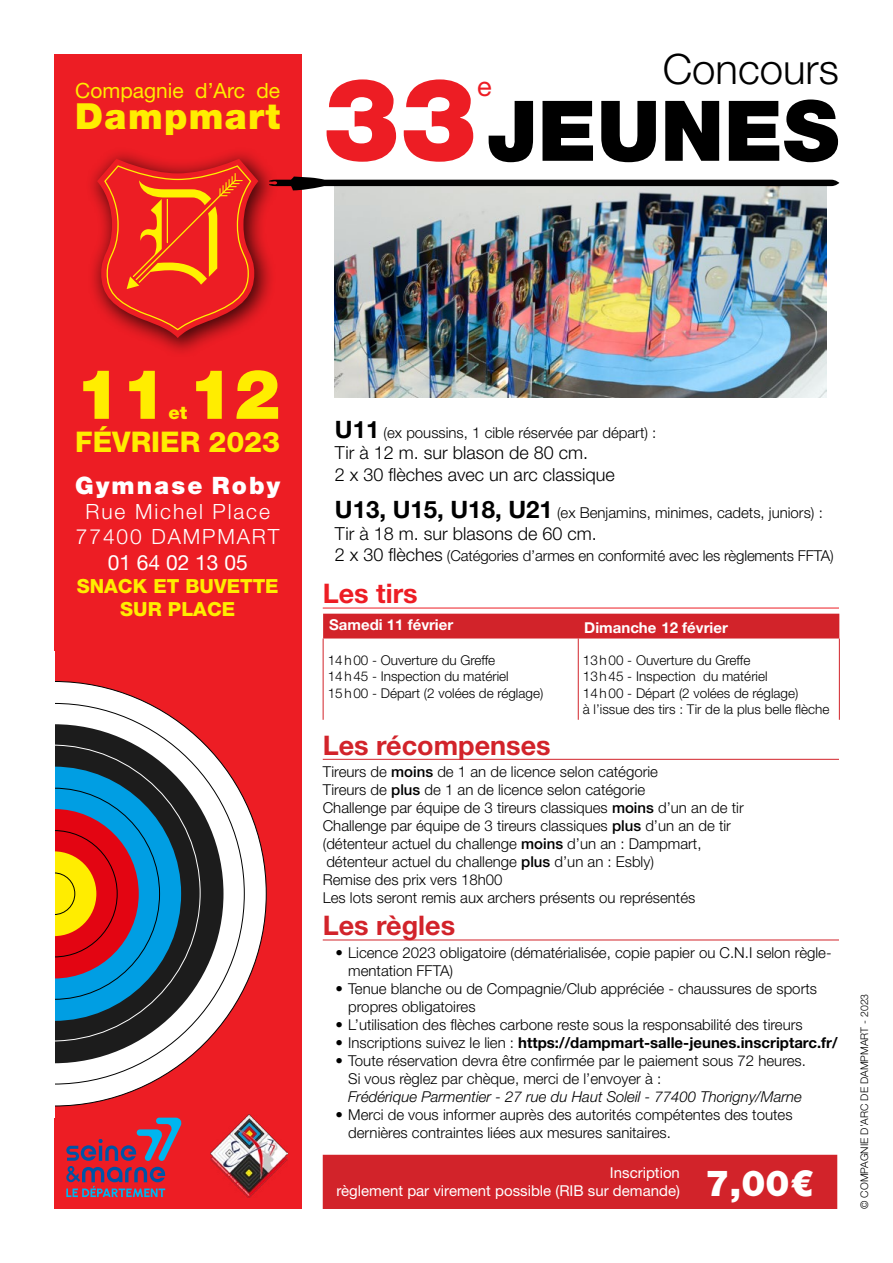
<style>
.page{position:relative;width:893px;height:1263px;background:#fff}
.page>*{position:absolute;margin:0;border:0;box-sizing:border-box;transform-origin:0 0}
.t1{font:900 83.85px "Helvetica Neue LT Std";color:#000}
.t2{font:900 69px "Helvetica Neue LT Std";color:#ffed00}
.t3{font:300 41.85px "Helvetica Neue LT Std";color:#000}
.t4{font:900 36px "Helvetica Neue LT Std";letter-spacing:.04em;color:#ffed00}
.t5{font:900 36px "Helvetica Neue LT Std";color:#fff}
.t6{font:800 28.5px "Helvetica Neue LT Std";color:#ffed00}
.t7{font:27.3px "Helvetica Neue LT Std";color:#ed1d24}
.t8{font:700 27px "Helvetica Neue LT Std";color:#d2232a}
.t9{font:700 27px "Helvetica Neue LT Std";color:#ed1d24}
.t10{font:900 24px "Helvetica Neue LT Std";letter-spacing:.09em;color:#fff}
.t11{font:300 21px/25.2px "Helvetica Neue LT Std";letter-spacing:.09em;color:#fff;text-align:center}
.t12{font:21px "Helvetica Neue LT Std";color:#ffed00}
.t13{font:21px "Helvetica Neue LT Std";color:#fff}
.t14{font:800 19.5px/23.4px "Helvetica Neue LT Std";color:#ffed00;text-align:center}
.t15{font:300 18px/21.6px "Helvetica Neue LT Std";color:#000}
.t16{font:900 18px "Helvetica Neue LT Std";color:#ffed00}
.t17{font:300 15px/18px "Helvetica Neue LT Std";color:#000}
.t18{font:700 15px "Helvetica Neue LT Std";color:#000}
.t19{font:italic 300 15px "Helvetica Neue LT Std";color:#000}
.t20{font:15px/18px "Helvetica Neue LT Std";color:#fff;text-align:right}
.t21{font:700 15px "Helvetica Neue LT Std";color:#fff}
.t22{font:300 13.5px/16.2px "Helvetica Neue LT Std";color:#000}
.t23{font:300 10.5px "Helvetica Neue LT Std";color:#000}
.s1{font-size:115.5px;color:#ed1d24}
.s2{font-weight:700;font-size:24px}
.s3{font-size:18px}
.s4{font-weight:500}
.s5{font-weight:300}
</style>
<div class="page">
<img style="left:335px;top:190px;width:492px;height:208px">
<div style="left:54px;top:54px;width:247px;height:419px;background:#ed1d24"></div>
<div style="left:54px;top:456px;width:247px;height:753px;background:#ed1d24"></div>
<svg style="left:280px;top:176px;width:559px;height:14px"></svg>
<div style="left:85px;top:146px;width:195px;height:213px;background:#000;opacity:.75"></div>
<svg style="left:97px;top:159px;width:161px;height:179px"></svg>
<hr style="left:323px;top:608px;width:516px;height:1px;background:#ed1d24">
<hr style="left:323px;top:759px;width:516px;height:1px;background:#d2232a">
<hr style="left:323px;top:939px;width:516px;height:1px;background:#d2232a">
<div style="left:323px;top:614px;width:516px;height:24px;background:#d2232a"></div>
<hr style="left:323px;top:638px;width:1px;height:82px;background:#d2232a">
<hr style="left:578px;top:638px;width:1px;height:82px;background:#d2232a">
<hr style="left:839px;top:638px;width:1px;height:82px;background:#d2232a">
<img style="left:210px;top:1114px;width:78px;height:83px">
<div style="left:323px;top:1155px;width:514px;height:54px;background:#d2232a"></div>
<svg style="left:66px;top:1117px;width:116px;height:80px"></svg>
<svg style="left:54px;top:681px;width:213px;height:425px"></svg>
<svg style="left:54px;top:703px;width:191px;height:381px"></svg>
<svg style="left:54px;top:745px;width:146px;height:296px;background:#3d5c69"></svg>
<svg style="left:54px;top:788px;width:106px;height:212px;background:#74666c"></svg>
<div style="left:33px;top:872px;width:42px;height:43px;border:1px solid #000;border-radius:50%"></div>
<div style="left:0;top:651px;width:54px;height:466px;background:#fff"></div>
<h3 class="t12" style="left:75px;top:78px;width:206px">Compagnie d’Arc de</h3>
<h3 class="t4" style="left:75px;top:95px;width:206px">Dampmart</h3>
<h3 class="t3" style="left:663px;top:43px;width:178px">Concours</h3>
<h1 class="t1" style="left:323px;top:81px;width:518px"><span class="s1">33</span>jeunes</h1>
<h3 class="t7" style="left:477px;top:70px;width:16px">e</h3>
<h2 class="t2" style="left:75px;top:353px;width:206px">11 12</h2>
<p class="t16" style="left:168px;top:402px;width:20px">et</p>
<h3 class="t6" style="left:75px;top:425px;width:206px">FÉVRIER 2023</h3>
<h3 class="t10" style="left:75px;top:471px;width:206px">Gymnase Roby</h3>
<h3 class="t11" style="left:76px;top:499px;width:205px">Rue Michel Place<br>77400 DAMPMART</h3>
<h3 class="t13" style="left:108px;top:550px;width:142px">01 64 02 13 05</h3>
<h3 class="t14" style="left:77px;top:574px;width:203px">SNACK ET BUVETTE<br>SUR PLACE</h3>
<p class="t17" style="left:335px;top:423px;width:323px"><span class="s2">U11</span> (ex poussins, 1 cible réservée par départ) :</p>
<p class="t15" style="left:335px;top:442px;width:281px">Tir à 12 m. sur blason de 80 cm.<br>2 x 30 flèches avec un arc classique</p>
<p class="t17" style="left:335px;top:503px;width:489px"><span class="s2">U13, U15, U18, U21</span> (ex Benjamins, minimes, cadets, juniors) :</p>
<p class="t15" style="left:335px;top:522px;width:263px">Tir à 18 m. sur blasons de 60 cm.</p>
<p class="t17" style="left:335px;top:547px;width:500px"><span class="s3">2 x 30 flèches</span> (Catégories d’armes en conformité avec les règlements FFTA)</p>
<h3 class="t9" style="left:323px;top:577px;width:96px">Les tirs</h3>
<p class="t21" style="left:329px;top:616px;width:126px">Samedi 11 février</p>
<p class="t21" style="left:584px;top:618px;width:145px">Dimanche 12 février</p>
<p class="t22" style="left:328px;top:652px;width:217px">14h00 - Ouverture du Greffe<br>14h45 - Inspection du matériel<br>15h00 - Départ (2 volées de réglage)</p>
<p class="t22" style="left:583px;top:652px;width:248px">13h00 - Ouverture du Greffe<br>13h45 - Inspection du matériel<br>14h00 - Départ (2 volées de réglage)<br>à l’issue des tirs : Tir de la plus belle flèche</p>
<h3 class="t8" style="left:323px;top:728px;width:229px">Les récompenses</h3>
<p class="t17" style="left:323px;top:762px;width:422px">Tireurs de <span class="s4">moins</span> de 1 an de licence selon catégorie<br>Tireurs de <span class="s4">plus</span> de 1 an de licence selon catégorie<br>Challenge par équipe de 3 tireurs classiques <span class="s4">moins</span> d’un an de tir Challenge par équipe de 3 tireurs classiques <span class="s4">plus</span> d’un an de tir (détenteur actuel du challenge <span class="s4">moins</span> d’un an : Dampmart, détenteur actuel du challenge <span class="s4">plus</span> d’un an : Esbly)<br>Remise des prix vers 18h00<br>Les lots seront remis aux archers présents ou représentés</p>
<h3 class="t8" style="left:323px;top:909px;width:134px">Les règles</h3>
<p class="t17" style="left:348px;top:943px;width:485px;text-indent:-13px">• Licence 2023 obligatoire (dématérialisée, copie papier ou C.N.I selon règle&shy;mentation FFTA)</p>
<p class="t17" style="left:348px;top:979px;width:470px;text-indent:-13px">• Tenue blanche ou de Compagnie/Club appréciée - chaussures de sports propres obligatoires</p>
<p class="t17" style="left:335px;top:1015px;width:469px">• L’utilisation des flèches carbone reste sous la responsabilité des tireurs</p>
<p class="t18" style="left:335px;top:1033px;width:504px"><span class="s5">• Inscriptions suivez le lien :</span> https://dampmart-salle-jeunes.inscriptarc.fr/</p>
<p class="t17" style="left:348px;top:1051px;width:459px;text-indent:-13px">• Toute réservation devra être confirmée par le paiement sous 72 heures.<br>Si vous règlez par chèque, merci de l’envoyer à :</p>
<p class="t19" style="left:348px;top:1087px;width:455px">Frédérique Parmentier - 27 rue du Haut Soleil - 77400 Thorigny/Marne</p>
<p class="t17" style="left:348px;top:1105px;width:446px;text-indent:-13px">• Merci de vous informer auprès des autorités compétentes des toutes dernières contraintes liées aux mesures sanitaires.</p>
<p class="t20" style="left:336px;top:1164px;width:345px">Inscription<br>règlement par virement possible (RIB sur demande)</p>
<h3 class="t5" style="left:705px;top:1162px;width:110px">7,00€</h3>
<p class="t23" style="left:858px;top:1209px;width:217px;rotate:-90deg">© COMPAGNIE D’ARC DE DAMPMART - 2023</p>
</div>
